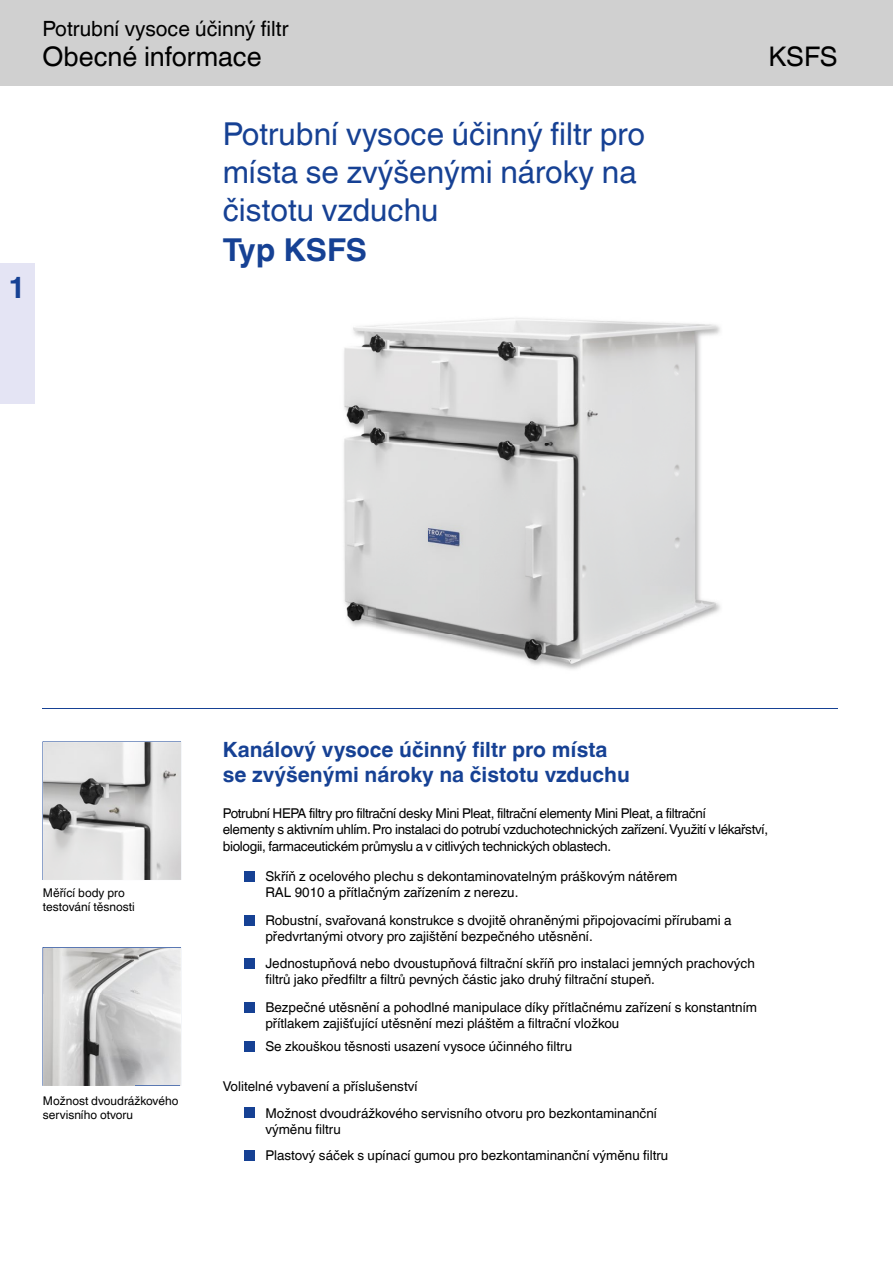
<style>
.page{position:relative;width:893px;height:1263px;background:#fff}
.page>*{position:absolute;margin:0;border:0;box-sizing:border-box;transform-origin:0 0}
.t1{font:31.5px/37.8px "TROX Helvetica";color:#164194}
.t2{font:700 31.5px "TROX Helvetica";letter-spacing:-.01em;color:#164194}
.t3{font:700 30px "TROX Helvetica";color:#164194}
.t4{font:27px "TROX Helvetica";color:#000}
.t5{font:700 21px/25.5px "TROX Helvetica";color:#164194}
.t6{font:21px "TROX Helvetica";color:#000}
.t7{font:13.5px/16.2px "TROX Helvetica";color:#000}
.t8{font:13.5px/16.2px "TROX Helvetica";letter-spacing:-.025em;color:#000}
.t9{font:12px/14.4px "TROX Helvetica";color:#000}
</style>
<div class="page">
<div style="left:0;top:0;width:893px;height:85px;background:#d0d0d0"></div>
<svg style="left:43px;top:741px;width:138px;height:139px"></svg>
<img style="left:89px;top:788px;width:46px;height:45px">
<img style="left:43px;top:742px;width:92px;height:46px">
<img style="left:135px;top:742px;width:45px;height:91px">
<img style="left:43px;top:788px;width:46px;height:91px">
<img style="left:89px;top:833px;width:91px;height:46px">
<img style="left:44px;top:948px;width:136px;height:137px">
<img style="left:43px;top:948px;width:1px;height:46px">
<img style="left:180px;top:948px;width:1px;height:91px">
<img style="left:43px;top:993px;width:1px;height:92px">
<img style="left:180px;top:1039px;width:1px;height:46px">
<img style="left:344px;top:318px;width:376px;height:351px">
<div style="left:244px;top:871px;width:10px;height:11px;background:#164194"></div>
<div style="left:244px;top:915px;width:10px;height:10px;background:#164194"></div>
<div style="left:244px;top:958px;width:10px;height:11px;background:#164194"></div>
<div style="left:244px;top:1002px;width:10px;height:10px;background:#164194"></div>
<div style="left:244px;top:1041px;width:10px;height:10px;background:#164194"></div>
<div style="left:244px;top:1108px;width:10px;height:10px;background:#164194"></div>
<div style="left:244px;top:1150px;width:10px;height:10px;background:#164194"></div>
<div style="left:0;top:264px;width:34px;height:140px;background:#e4e4f4"></div>
<hr style="left:43px;top:708px;width:795px;height:1px;background:#164194">
<h2 class="t3" style="left:8px;top:270px;width:19px">1</h2>
<h3 class="t6" style="left:43px;top:17px;width:247px">Potrubní vysoce účinný filtr</h3>
<h3 class="t4" style="left:43px;top:41px;width:221px">Obecné informace</h3>
<h1 class="t1" style="left:223px;top:115px;width:424px">Potrubní vysoce účinný filtr pro místa se zvýšenými nároky na čistotu vzduchu</h1>
<h1 class="t2" style="left:223px;top:232px;width:146px">Typ KSFS</h1>
<h3 class="t4" style="left:768px;top:41px;width:71px">KSFS</h3>
<p class="t9" style="left:43px;top:885px;width:93px">Měřící body pro testování těsnosti</p>
<p class="t9" style="left:43px;top:1094px;width:137px">Možnost dvoudrážkového servisního otvoru</p>
<h3 class="t5" style="left:223px;top:737px;width:409px">Kanálový vysoce účinný filtr pro místa se zvýšenými nároky na čistotu vzduchu</h3>
<p class="t8" style="left:223px;top:805px;width:547px">Potrubní HEPA filtry pro filtrační desky Mini Pleat, filtrační elementy Mini Pleat, a filtrační<br>elementy s aktivním uhlím. Pro instalaci do potrubí vzduchotechnických zařízení. Využití v lékařství, biologii, farmaceutickém průmyslu a v citlivých technických oblastech.</p>
<p class="t7" style="left:265px;top:868px;width:413px">Skříň z ocelového plechu s dekontaminovatelným práškovým nátěrem<br>RAL 9010 a přítlačným zařízením z nerezu.</p>
<p class="t7" style="left:265px;top:912px;width:468px">Robustní, svařovaná konstrukce s dvojitě ohraněnými připojovacími přírubami a předvrtanými otvory pro zajištění bezpečného utěsnění.</p>
<p class="t7" style="left:265px;top:955px;width:491px">Jednostupňová nebo dvoustupňová filtrační skříň pro instalaci jemných prachových filtrů jako předfiltr a filtrů pevných částic jako druhý filtrační stupeň.</p>
<p class="t7" style="left:265px;top:999px;width:493px">Bezpečné utěsnění a pohodlné manipulace díky přítlačnému zařízení s konstantním přítlakem zajišťující utěsnění mezi pláštěm a filtrační vložkou</p>
<p class="t7" style="left:265px;top:1038px;width:308px">Se zkouškou těsnosti usazení vysoce účinného filtru</p>
<p class="t7" style="left:223px;top:1078px;width:196px">Volitelné vybavení a příslušenství</p>
<p class="t7" style="left:265px;top:1105px;width:393px">Možnost dvoudrážkového servisního otvoru pro bezkontaminanční výměnu filtru</p>
<p class="t7" style="left:265px;top:1147px;width:404px">Plastový sáček s upínací gumou pro bezkontaminanční výměnu filtru</p>
</div>
